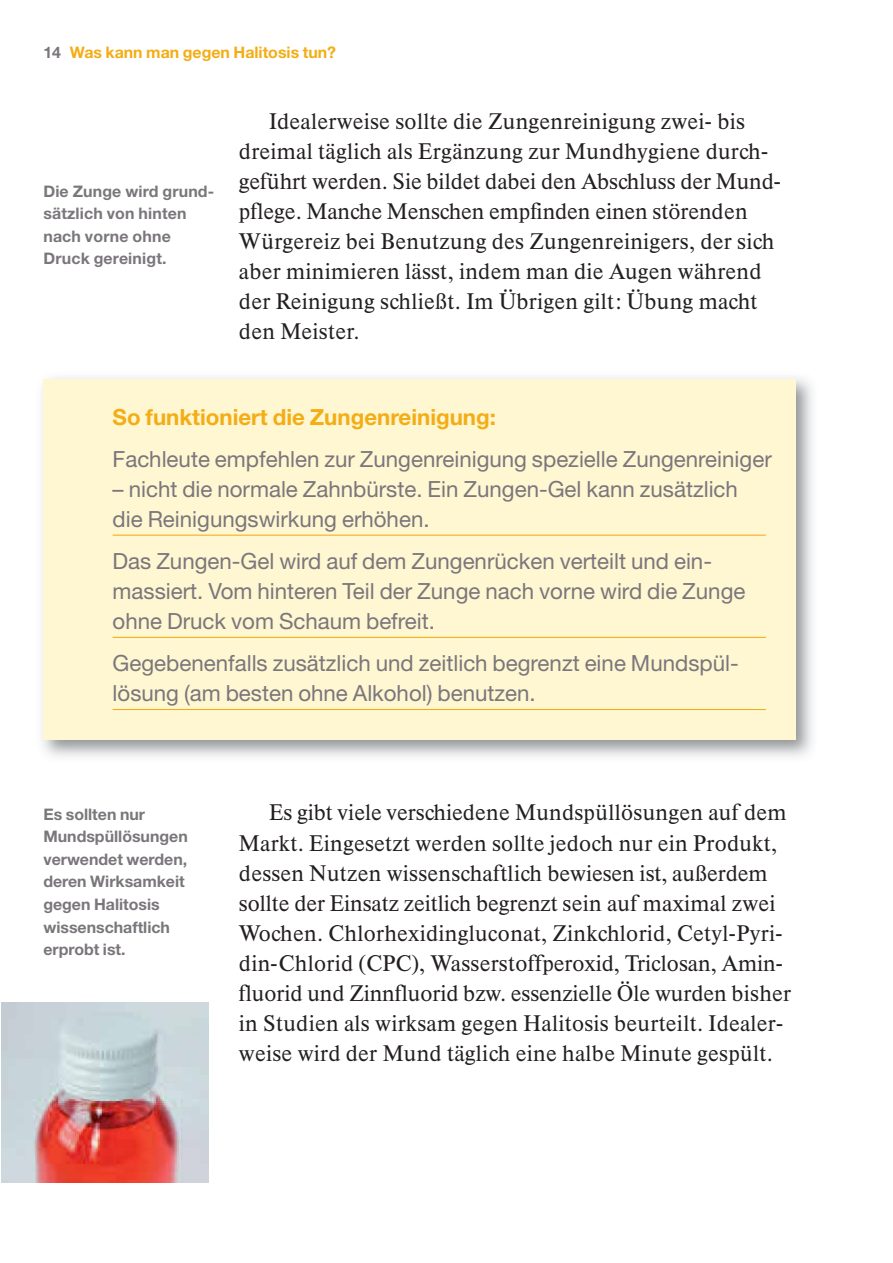
<style>
.page{position:relative;width:893px;height:1263px;background:#fff}
.page>*{position:absolute;margin:0;border:0;box-sizing:border-box;transform-origin:0 0}
.t1{font:500 22.2px/30px "Times BQ";letter-spacing:.015em;color:#231f20}
.t2{font:22.2px/30px "Helvetica Neue";color:#7a767b}
.t3{font:700 22.2px "Helvetica Neue";color:#f3ad15}
.t4{font:700 15.9px/22.5px "Helvetica Neue";color:#7a767b}
.t5{font:700 15.9px "Helvetica Neue";color:#f3ad15}
.s1{color:#7a767b}
</style>
<div class="page">
<img style="left:42px;top:377px;width:771px;height:380px">
<div style="left:43px;top:379px;width:752px;height:361px;background:#fff6d2"></div>
<hr style="left:113px;top:535px;width:652px;height:1px;background:#f3ad15">
<hr style="left:113px;top:637px;width:652px;height:1px;background:#f3ad15">
<hr style="left:113px;top:709px;width:652px;height:1px;background:#f3ad15">
<img style="left:1px;top:1003px;width:208px;height:180px">
<p class="t5" style="left:43px;top:46px;width:294px"><span class="s1">14</span> Was kann man gegen Halitosis tun?</p>
<p class="t4" style="left:43px;top:181px;width:172px">Die Zunge wird grund&shy;sätzlich von hinten nach vorne ohne<br>Druck gereinigt.</p>
<p class="t1" style="left:239px;top:108px;width:543px;text-indent:30px">Idealerweise sollte die Zungenreinigung zwei- bis dreimal täglich als Ergänzung zur Mundhygiene durch&shy;geführt werden. Sie bildet dabei den Abschluss der Mund&shy;pflege. Manche Menschen empfinden einen störenden Würgereiz bei Benutzung des Zungenreinigers, der sich aber minimieren lässt, indem man die Augen während der Reinigung schließt. Im Übrigen gilt: Übung macht den Meister.</p>
<p class="t3" style="left:113px;top:409px;width:385px">So funktioniert die Zungenreinigung:</p>
<p class="t2" style="left:113px;top:446px;width:660px">Fachleute empfehlen zur Zungenreinigung spezielle Zungenreiniger</p>
<p class="t2" style="left:113px;top:476px;width:627px">– nicht die normale Zahnbürste. Ein Zungen-Gel kann zusätzlich die Reinigungswirkung erhöhen.</p>
<p class="t2" style="left:113px;top:548px;width:634px">Das Zungen-Gel wird auf dem Zungenrücken verteilt und ein&shy;massiert. Vom hinteren Teil der Zunge nach vorne wird die Zunge ohne Druck vom Schaum befreit.</p>
<p class="t2" style="left:113px;top:651px;width:627px">Gegebenenfalls zusätzlich und zeitlich begrenzt eine Mundspül&shy;lösung (am besten ohne Alkohol) benutzen.</p>
<p class="t4" style="left:43px;top:804px;width:146px">Es sollten nur<br>Mundspüllösungen verwendet werden, deren Wirksamkeit gegen Halitosis wissenschaftlich erprobt ist.</p>
<p class="t1" style="left:239px;top:799px;width:553px;text-indent:30px">Es gibt viele verschiedene Mundspüllösungen auf dem Markt. Eingesetzt werden sollte jedoch nur ein Produkt, dessen Nutzen wissenschaftlich bewiesen ist, außerdem sollte der Einsatz zeitlich begrenzt sein auf maximal zwei Wochen. Chlorhexidingluconat, Zinkchlorid, Cetyl-Pyri&shy;din-Chlorid (CPC), Wasserstoffperoxid, Triclosan, Amin&shy;fluorid und Zinnfluorid bzw. essenzielle Öle wurden bisher in Studien als wirksam gegen Halitosis beurteilt. Idealer&shy;weise wird der Mund täglich eine halbe Minute gespült.</p>
</div>
